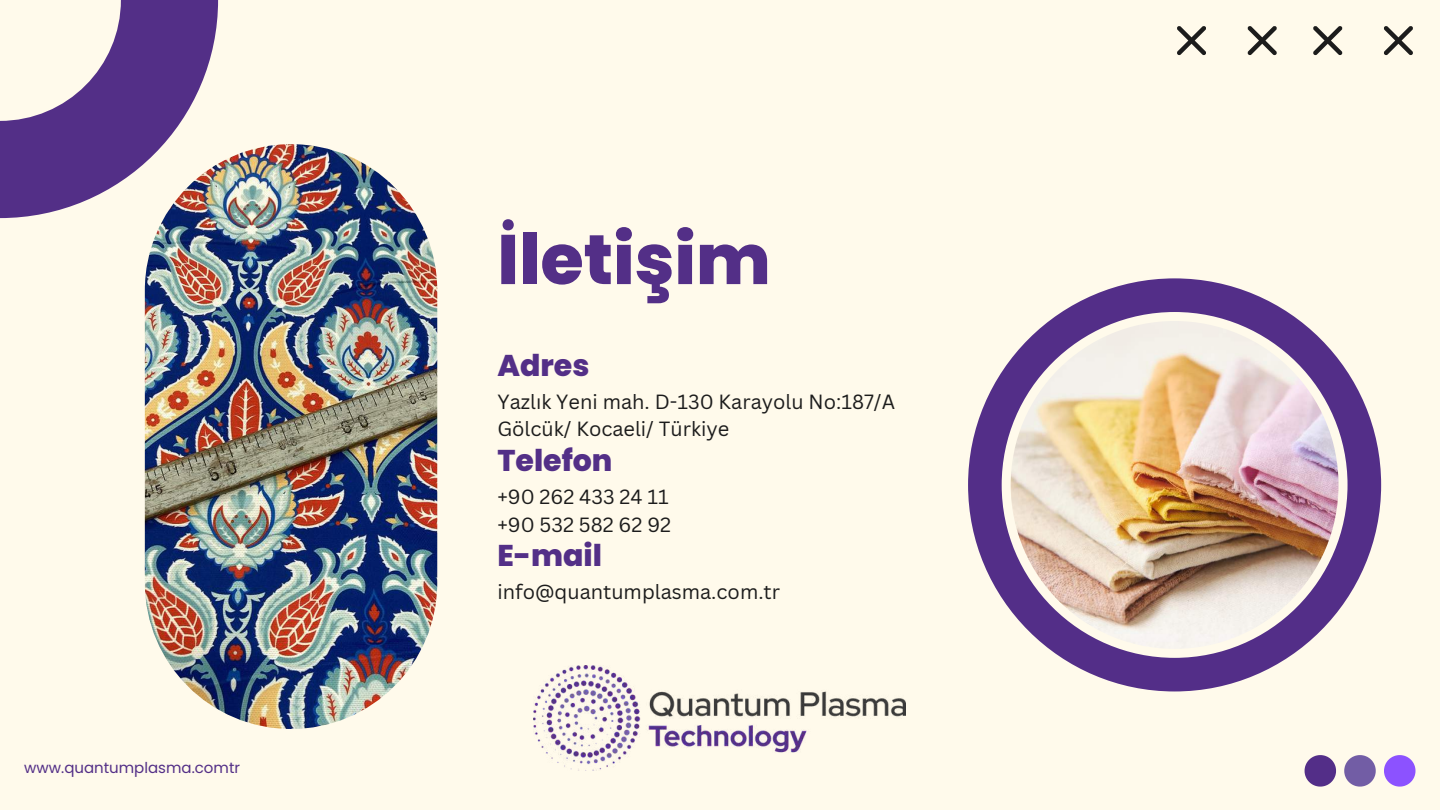
<style>
.page{position:relative;width:1440px;height:810px;background:#fffaeb}
.page>*{position:absolute;margin:0;border:0;box-sizing:border-box;transform-origin:0 0}
.t1{font:800 70px "Poppins";color:#532f87}
.t2{font:800 30px "Poppins";color:#532f87}
.t3{font:20px/27.8px "Canva Sans";color:#1c1c1c}
.t4{font:15px "Poppins";color:#532f87}
</style>
<div class="page">
<svg style="left:0;top:0;width:218px;height:218px;fill:#532f87"></svg>
<svg style="left:1384px;top:755px;width:32px;height:32px"></svg>
<svg style="left:1344px;top:755px;width:32px;height:32px"></svg>
<svg style="left:1305px;top:755px;width:31px;height:32px"></svg>
<svg style="left:1177px;top:26px;width:29px;height:29px"></svg>
<svg style="left:1247px;top:26px;width:30px;height:29px"></svg>
<svg style="left:1313px;top:26px;width:30px;height:29px"></svg>
<svg style="left:1384px;top:26px;width:29px;height:29px"></svg>
<img style="left:145px;top:144px;width:292px;height:585px;border-radius:146px">
<img style="left:968px;top:278px;width:413px;height:413px">
<img style="left:534px;top:666px;width:372px;height:105px">
<p class="t4" style="left:24px;top:757px;width:217px">www.quantumplasma.comtr</p>
<h1 class="t1" style="left:497px;top:211px;width:275px">İletişim</h1>
<h2 class="t2" style="left:497px;top:344px;width:93px">Adres</h2>
<p class="t3" style="left:497px;top:387px;width:399px">Yazlık Yeni mah. D-130 Karayolu No:187/A<br>Gölcük/ Kocaeli/ Türkiye</p>
<h2 class="t2" style="left:497px;top:439px;width:117px">Telefon</h2>
<p class="t3" style="left:497px;top:482px;width:175px">+90 262 433 24 11 +90 532 582 62 92</p>
<h2 class="t2" style="left:497px;top:535px;width:106px">E-mail</h2>
<p class="t3" style="left:497px;top:578px;width:284px">info@quantumplasma.com.tr</p>
</div>
